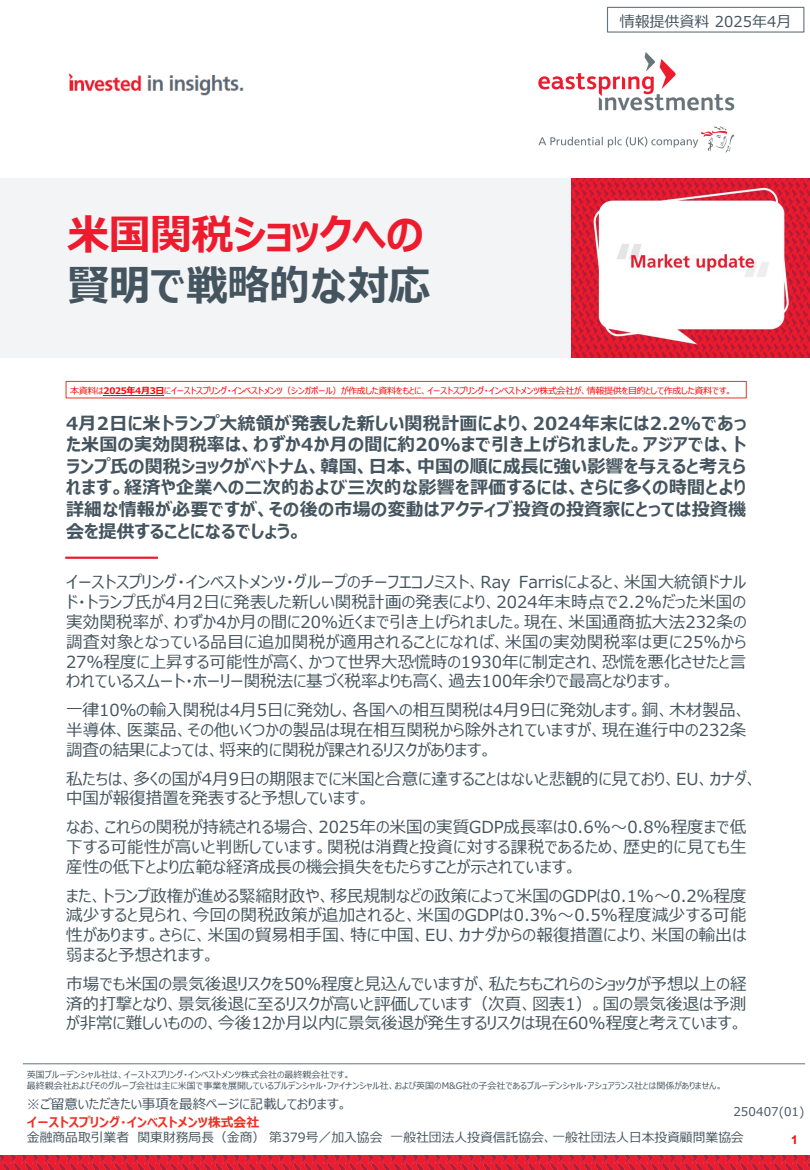
<style>
.page{position:relative;width:810px;height:1170px;background:#fff}
.page>*{position:absolute;margin:0;border:0;box-sizing:border-box;transform-origin:0 0}
.t1{font:700 42px "Meiryo UI";letter-spacing:-.015em;color:#ed1b2d}
.t2{font:700 42px "Meiryo UI";letter-spacing:-.015em;color:#45555f}
.t3{font:700 18px/21.6px "Meiryo UI";letter-spacing:.005em;color:#45555f;text-align:justify}
.t4{font:16.5px/19.8px "Meiryo UI";color:#45555f;text-align:justify}
.t5{font:15px "Meiryo UI";color:#45555f}
.t6{font:13.5px "Meiryo UI";color:#45555f}
.t7{font:12.75px "Meiryo UI";color:#45555f}
.t8{font:700 12.75px "Meiryo UI";color:#ee3124}
.t9{font:12px "Meiryo UI";letter-spacing:.005em;color:#45555f}
.t10{font:700 12px "Arial";color:#f00}
.t11{font:9px/10.8px "Meiryo UI";color:#45555f}
.t12{font:9px "Meiryo UI";letter-spacing:-.035em;color:#f00}
.s1{font-weight:700}
</style>
<div class="page">
<img style="left:0;top:1155px;width:810px;height:15px">
<hr style="left:23px;top:1063px;width:782px;height:1px;background:#68737a">
<img style="left:68px;top:73px;width:176px;height:23px">
<img style="left:538px;top:52px;width:197px;height:101px">
<div style="left:607px;top:7px;width:197px;height:26px;border:1px solid #68737a"></div>
<img style="left:571px;top:179px;width:238px;height:179px">
<div style="left:0;top:179px;width:571px;height:179px;background:#f3f4f5"></div>
<hr style="left:65px;top:557px;width:93px;height:2px;background:#ed1c2e">
<div style="left:66px;top:381px;width:680px;height:17px;border:1px solid #ee3124"></div>
<hr style="left:104px;top:395px;width:60px;height:1px;background:#f00">
<p class="t1" style="left:68px;top:205px;width:358px">米国関税ショックへの</p>
<p class="t2" style="left:68px;top:256px;width:364px">賢明で戦略的な対応</p>
<p class="t5" style="left:620px;top:11px;width:173px">情報提供資料 2025年4月</p>
<p class="t12" style="left:70px;top:384px;width:663px">本資料は<span class="s1">2025年4月3日</span>にイーストスプリング・インベストメンツ（シンガポール）が作成した資料をもとに、イーストスプリング・インベストメンツ株式会社が、情報提供を⽬ 的として作成した資料です。</p>
<p class="t3" style="left:66px;top:413px;width:682px">4月2日に米トランプ大統領が発表した新しい関税計画により、2024年末には2.2%であった米国の実効関税率は、わずか4か月の間に約20%まで引き上げられました。アジアでは、トランプ氏の関税ショックがベトナム、韓国、日本、中国の順に成長に強い影響を与えると考えられます。経済や企業への二次的および三次的な影響を評価するには、さらに多くの時間とより詳細な情報が必要ですが、その後の市場の変動はアクティブ投資の投資家にとっては投資機会を提供することになるでしょう。</p>
<p class="t4" style="left:66px;top:573px;width:682px">イーストスプリング・インベストメンツ・グループのチーフエコノミスト、Ray Farrisによると、米国大統領ドナルド・トランプ氏が4月2日に発表した新しい関税計画の発表により、2024年末時点で2.2%だった米国の実効関税率が、わずか4か月の間に20%近くまで引き上げられました。現在、米国通商拡大法232条の調査対象となっている品目に追加関税が適用されることになれば、米国の実効関税率は更に25%から27%程度に上昇する可能性が高く、かつて世界大恐慌時の1930年に制定され、恐慌を悪化させたと言われているスムート・ホーリー関税法に基づく税率よりも高く、過去100年余りで最高となります。</p>
<p class="t4" style="left:66px;top:701px;width:682px">一律10％の輸入関税は4月5日に発効し、各国への相互関税は4月9日に発効します。銅、木材製品、半導体、医薬品、その他いくつかの製品は現在相互関税から除外されていますが、現在進行中の232条調査の結果によっては、将来的に関税が課されるリスクがあります。</p>
<p class="t4" style="left:66px;top:770px;width:693px">私たちは、多くの国が4月9日の期限までに米国と合意に達することはないと悲観的に見ており、EU、カナダ、中国が報復措置を発表すると予想しています。</p>
<p class="t4" style="left:66px;top:818px;width:682px">なお、これらの関税が持続される場合、2025年の米国の実質GDP成長率は0.6%～0.8%程度まで低下する可能性が高いと判断しています。関税は消費と投資に対する課税であるため、歴史的に見ても生産性の低下とより広範な経済成長の機会損失をもたらすことが示されています。</p>
<p class="t4" style="left:66px;top:887px;width:682px">また、トランプ政権が進める緊縮財政や、移民規制などの政策によって米国のGDPは0.1%～0.2％程度減少すると見られ、今回の関税政策が追加されると、米国のGDPは0.3%～0.5%程度減少する可能性があります。さらに、米国の貿易相手国、特に中国、EU、カナダからの報復措置により、米国の輸出は弱まると予想されます。</p>
<p class="t4" style="left:66px;top:975px;width:682px">市場でも米国の景気後退リスクを50％程度と見込んでいますが、私たちもこれらのショックが予想以上の経済的打撃となり、景気後退に至るリスクが高いと評価しています（次頁、図表1）。国の景気後退は予測が非常に難しいものの、今後12か月以内に景気後退が発生するリスクは現在60%程度と考えています。</p>
<p class="t11" style="left:27px;top:1070px;width:697px">英国プルーデンシャル社は、イーストスプリング・インベストメンツ株式会社の最終親会社です。<br>最終親会社およびそのグループ会社は主に米国で事業を展開しているプルデンシャル・ファイナンシャル社、および英国のM&amp;G社の子会社であるプルーデンシャル・アシュアランス社とは関係がありません。</p>
<p class="t6" style="left:27px;top:1095px;width:322px">※ご留意いただきたい事項を最終ページに記載しております。</p>
<p class="t9" style="left:733px;top:1103px;width:73px">250407(01)</p>
<p class="t8" style="left:27px;top:1114px;width:234px">イーストスプリング・インベストメンツ株式会社</p>
<p class="t7" style="left:27px;top:1129px;width:718px">金融商品取引業者 関東財務局長（金商）第379号／加入協会 一般社団法人投資信託協会、一般社団法人日本投資顧問業協会</p>
<p class="t10" style="left:791px;top:1131px;width:8px">1</p>
</div>
